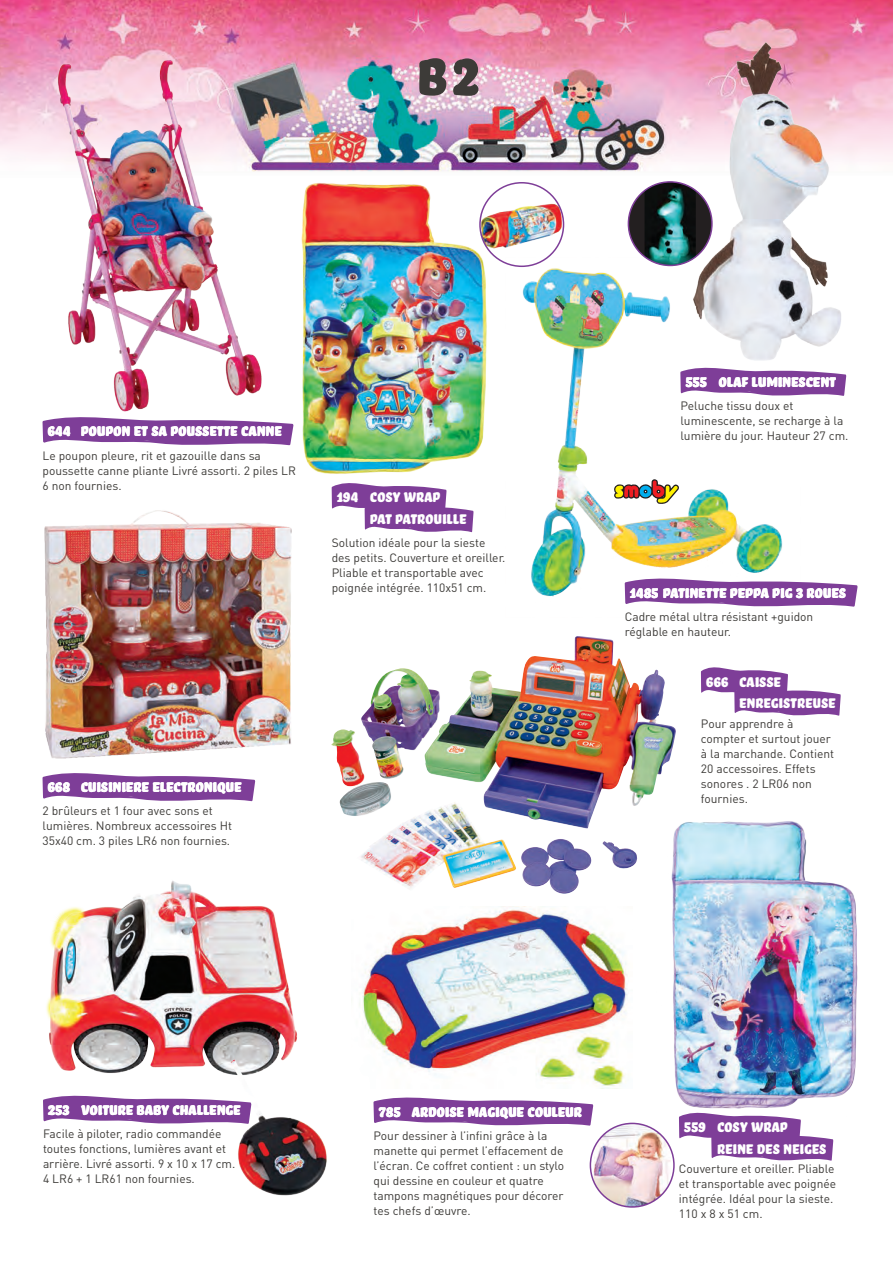
<style>
.page{position:relative;width:893px;height:1263px;background:#fff}
.page>*{position:absolute;margin:0;border:0;box-sizing:border-box;transform-origin:0 0}
.t1{font:67.5px "Bello Pro";color:#3d3b38}
.t2{font:18px/21.6px "Bello Pro";color:#fff}
.t3{font:12px/15px "DIN Pro";color:#3d3b38}
</style>
<div class="page">
<img style="left:0;top:0;width:893px;height:1208px">
<img style="left:32px;top:49px;width:247px;height:368px">
<svg style="left:43px;top:412px;width:241px;height:36px"></svg>
<img style="left:424px;top:636px;width:253px;height:193px">
<svg style="left:701px;top:662px;width:140px;height:57px"></svg>
<img style="left:22px;top:505px;width:278px;height:263px">
<svg style="left:43px;top:768px;width:212px;height:36px"></svg>
<img style="left:351px;top:907px;width:281px;height:181px">
<svg style="left:373px;top:1093px;width:220px;height:35px"></svg>
<img style="left:506px;top:257px;width:294px;height:361px">
<svg style="left:625px;top:574px;width:232px;height:36px"></svg>
<svg style="left:614px;top:479px;width:65px;height:25px"></svg>
<img style="left:284px;top:172px;width:213px;height:304px">
<svg style="left:332px;top:478px;width:141px;height:57px"></svg>
<img style="left:480px;top:199px;width:83px;height:51px">
<div style="left:479px;top:182px;width:85px;height:85px;border:2px solid #7e3e98;border-radius:50%"></div>
<img style="left:24px;top:860px;width:284px;height:246px">
<svg style="left:43px;top:1091px;width:168px;height:36px"></svg>
<img style="left:211px;top:1048px;width:131px;height:160px">
<img style="left:686px;top:35px;width:168px;height:337px">
<svg style="left:680px;top:363px;width:166px;height:36px"></svg>
<div style="left:628px;top:182px;width:84px;height:83px;background:#231f20;border-radius:50%"></div>
<img style="left:645px;top:182px;width:51px;height:83px">
<div style="left:628px;top:181px;width:85px;height:85px;border:2px solid #7e3e98;border-radius:50%"></div>
<img style="left:651px;top:805px;width:224px;height:312px">
<svg style="left:679px;top:1108px;width:154px;height:56px"></svg>
<img style="left:594px;top:1123px;width:77px;height:84px">
<div style="left:590px;top:1123px;width:85px;height:85px;border:2px solid #7e3e98;border-radius:50%"></div>
<h1 class="t1" style="left:416px;top:24px;width:63px">B2</h1>
<h2 class="t2" style="left:47px;top:419px;width:236px">644 POUPON ET SA POUSSETTE CANNE</h2>
<p class="t3" style="left:43px;top:447px;width:255px">Le poupon pleure, rit et gazouille dans sa poussette canne pliante Livré assorti. 2 piles LR<br>6 non fournies.</p>
<h2 class="t2" style="left:369px;top:485px;width:98px">COSY WRAP<br>PAT PATROUILLE</h2>
<h2 class="t2" style="left:336px;top:485px;width:23px">194</h2>
<p class="t3" style="left:332px;top:535px;width:175px">Solution idéale pour la sieste des petits. Couverture et oreiller.<br>Pliable et transportable avec poignée intégrée. 110x51 cm.</p>
<h2 class="t2" style="left:47px;top:775px;width:195px">668 CUISINIERE ELECTRONIQUE</h2>
<p class="t3" style="left:43px;top:803px;width:191px">2 brûleurs et 1 four avec sons et lumières. Nombreux accessoires Ht<br>35x40 cm. 3 piles LR6 non fournies.</p>
<h2 class="t2" style="left:685px;top:369px;width:152px">555 OLAF LUMINESCENT</h2>
<p class="t3" style="left:680px;top:398px;width:170px">Peluche tissu doux et luminescente, se recharge à la lumière du jour. Hauteur 27 cm.</p>
<h2 class="t2" style="left:629px;top:580px;width:218px">1485 PATINETTE PEPPA PIG 3 ROUES</h2>
<p class="t3" style="left:625px;top:609px;width:190px">Cadre métal ultra résistant +guidon réglable en hauteur.</p>
<h2 class="t2" style="left:706px;top:669px;width:24px">666</h2>
<p class="t3" style="left:701px;top:715px;width:135px">Pour apprendre à compter et surtout jouer à la marchande. Contient<br>20 accessoires. Effets sonores . 2 LR06 non fournies.</p>
<h2 class="t2" style="left:739px;top:669px;width:98px">CAISSE<br>ENREGISTREUSE</h2>
<h2 class="t2" style="left:48px;top:1097px;width:194px">253 VOITURE BABY CHALLENGE</h2>
<p class="t3" style="left:43px;top:1126px;width:194px">Facile à piloter, radio commandée toutes fonctions, lumières avant et arrière. Livré assorti. 9 x 10 x 17 cm.<br>4 LR6 + 1 LR61 non fournies.</p>
<h2 class="t2" style="left:378px;top:1099px;width:205px">785 ARDOISE MAGIQUE COULEUR</h2>
<p class="t3" style="left:373px;top:1127px;width:192px">Pour dessiner à l’infini grâce à la manette qui permet l’effacement de l’écran. Ce coffret contient : un stylo qui dessine en couleur et quatre tampons magnétiques pour décorer tes chefs d’œuvre.</p>
<h2 class="t2" style="left:717px;top:1114px;width:111px">COSY WRAP<br>REINE DES NEIGES</h2>
<h2 class="t2" style="left:684px;top:1114px;width:23px">559</h2>
<p class="t3" style="left:679px;top:1161px;width:159px">Couverture et oreiller. Pliable et transportable avec poignée intégrée. Idéal pour la sieste.<br>110 x 8 x 51 cm.</p>
</div>
